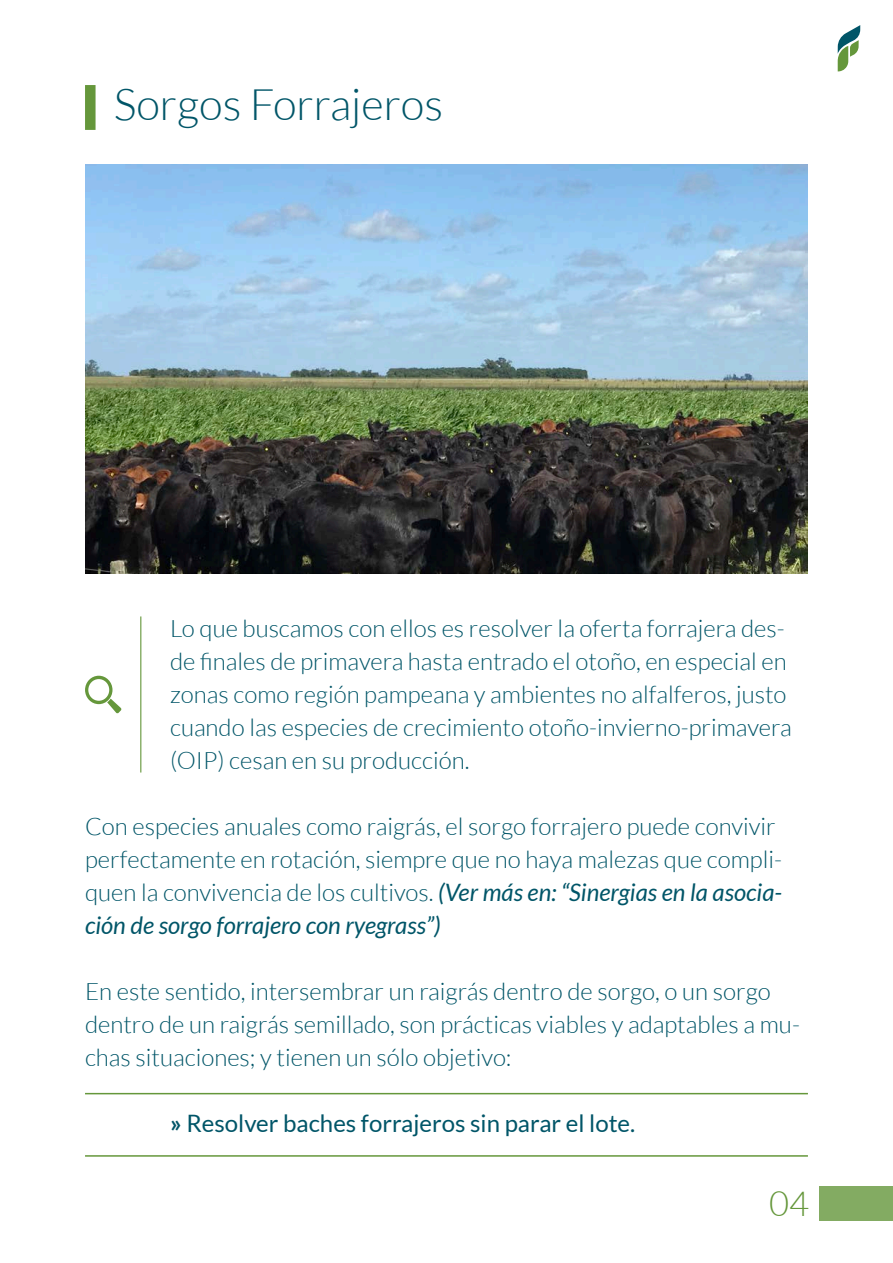
<style>
.page{position:relative;width:893px;height:1263px;background:#fff}
.page>*{position:absolute;margin:0;border:0;box-sizing:border-box;transform-origin:0 0}
.t1{font:300 43.5px "Lato";color:#005568}
.t2{font:300 34.5px "Lato";color:#65973b}
.t3{font:300 24px/33px "Lato";color:#005568}
.t4{font:24px "Lato";color:#005568}
.s1{font-weight:400;font-style:italic}
.s2{font-weight:700}
</style>
<div class="page">
<div style="left:819px;top:1186px;width:74px;height:34px;background:#83ab62"></div>
<svg style="left:838px;top:25px;width:22px;height:46px"></svg>
<div style="left:85px;top:85px;width:11px;height:45px;background:#65973b"></div>
<img style="left:85px;top:165px;width:723px;height:408px">
<svg style="left:85px;top:676px;width:36px;height:37px"></svg>
<hr style="left:140px;top:616px;width:1px;height:156px;background:#65973b">
<hr style="left:85px;top:1155px;width:723px;height:2px;background:#65973b">
<hr style="left:85px;top:1093px;width:723px;height:1px;background:#65973b">
<p class="t1" style="left:114px;top:81px;width:331px">Sorgos Forrajeros</p>
<p class="t3" style="left:170px;top:612px;width:623px">Lo que buscamos con ellos es resolver la oferta forrajera des&shy;de finales de primavera hasta entrado el otoño, en especial en zonas como región pampeana y ambientes no alfalferos, justo cuando las especies de crecimiento otoño-invierno-primavera (OIP) cesan en su producción.</p>
<p class="t3" style="left:85px;top:810px;width:699px">Con especies anuales como raigrás, el sorgo forrajero puede convivir perfectamente en rotación, siempre que no haya malezas que compli&shy;quen la convivencia de los cultivos. <span class="s1">(Ver más en: “Sinergias en la asocia&shy;ción de sorgo forrajero con ryegrass”)</span></p>
<p class="t3" style="left:85px;top:975px;width:716px">En este sentido, intersembrar un raigrás dentro de sorgo, o un sorgo dentro de un raigrás semillado, son prácticas viables y adaptables a mu&shy;chas situaciones; y tienen un sólo objetivo:</p>
<p class="t4" style="left:170px;top:1110px;width:467px"><span class="s2">»</span> Resolver baches forrajeros sin parar el lote.</p>
<p class="t2" style="left:769px;top:1185px;width:42px">04</p>
</div>
